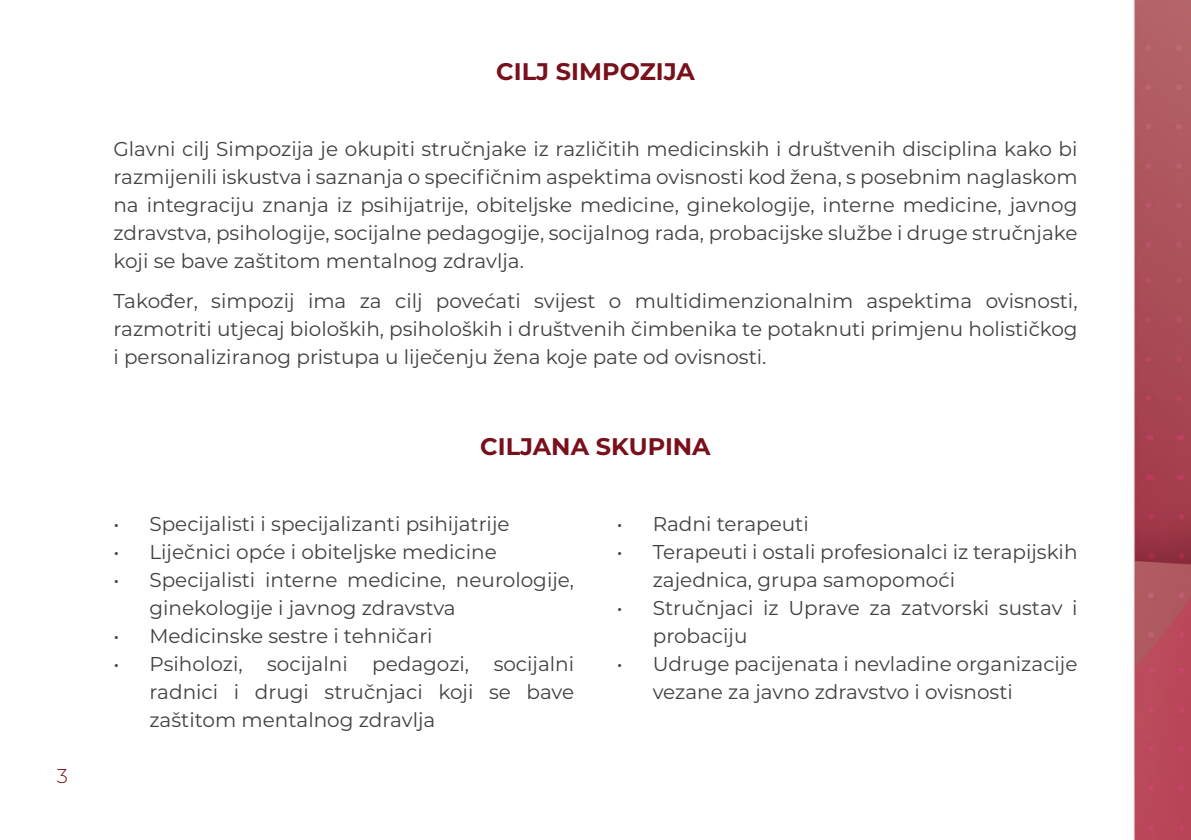
<style>
.page{position:relative;width:1191px;height:840px;background:#fff}
.page>*{position:absolute;margin:0;border:0;box-sizing:border-box;transform-origin:0 0}
.t1{font:700 24px "Montserrat";color:#78111b}
.t2{font:20px/28px "Montserrat";color:#414042}
.t3{font:300 20px "Montserrat";color:#78111b}
</style>
<div class="page">
<img style="left:1133px;top:0;width:58px;height:839px">
<p class="t3" style="left:57px;top:762px;width:13px">3</p>
<p class="t1" style="left:496px;top:54px;width:200px">CILJ SIMPOZIJA</p>
<p class="t2" style="left:113px;top:134px;width:965px;text-align:justify">Glavni cilj Simpozija je okupiti stručnjake iz različitih medicinskih i društvenih disciplina kako bi razmijenili iskustva i saznanja o specifičnim aspektima ovisnosti kod žena, s posebnim naglaskom na integraciju znanja iz psihijatrije, obiteljske medicine, ginekologije, interne medicine, javnog zdravstva, psihologije, socijalne pedagogije, socijalnog rada, probacijske službe i druge stručnjake koji se bave zaštitom mentalnog zdravlja.</p>
<p class="t2" style="left:113px;top:286px;width:965px;text-align:justify">Također, simpozij ima za cilj povećati svijest o multidimenzionalnim aspektima ovisnosti, razmotriti utjecaj bioloških, psiholoških i društvenih čimbenika te potaknuti primjenu holističkog i personaliziranog pristupa u liječenju žena koje pate od ovisnosti.</p>
<p class="t1" style="left:480px;top:428px;width:232px">CILJANA SKUPINA</p>
<p class="t2" style="left:113px;top:508px;width:397px">• Specijalisti i specijalizanti psihijatrije</p>
<p class="t2" style="left:113px;top:536px;width:385px">• Liječnici opće i obiteljske medicine</p>
<p class="t2" style="left:149px;top:564px;width:426px;text-indent:-36px">• Specijalisti interne medicine, neurologije, ginekologije i javnog zdravstva</p>
<p class="t2" style="left:113px;top:620px;width:321px">• Medicinske sestre i tehničari</p>
<p class="t2" style="left:149px;top:648px;width:426px;text-align:justify;text-indent:-36px">• Psiholozi, socijalni pedagozi, socijalni radnici i drugi stručnjaci koji se bave zaštitom mentalnog zdravlja</p>
<p class="t2" style="left:617px;top:508px;width:193px">• Radni terapeuti</p>
<p class="t2" style="left:653px;top:536px;width:426px;text-indent:-36px">• Terapeuti i ostali profesionalci iz terapijskih zajednica, grupa samopomoći</p>
<p class="t2" style="left:653px;top:592px;width:426px;text-indent:-36px">• Stručnjaci iz Uprave za zatvorski sustav i probaciju</p>
<p class="t2" style="left:653px;top:648px;width:426px;text-indent:-36px">• Udruge pacijenata i nevladine organizacije vezane za javno zdravstvo i ovisnosti</p>
</div>
